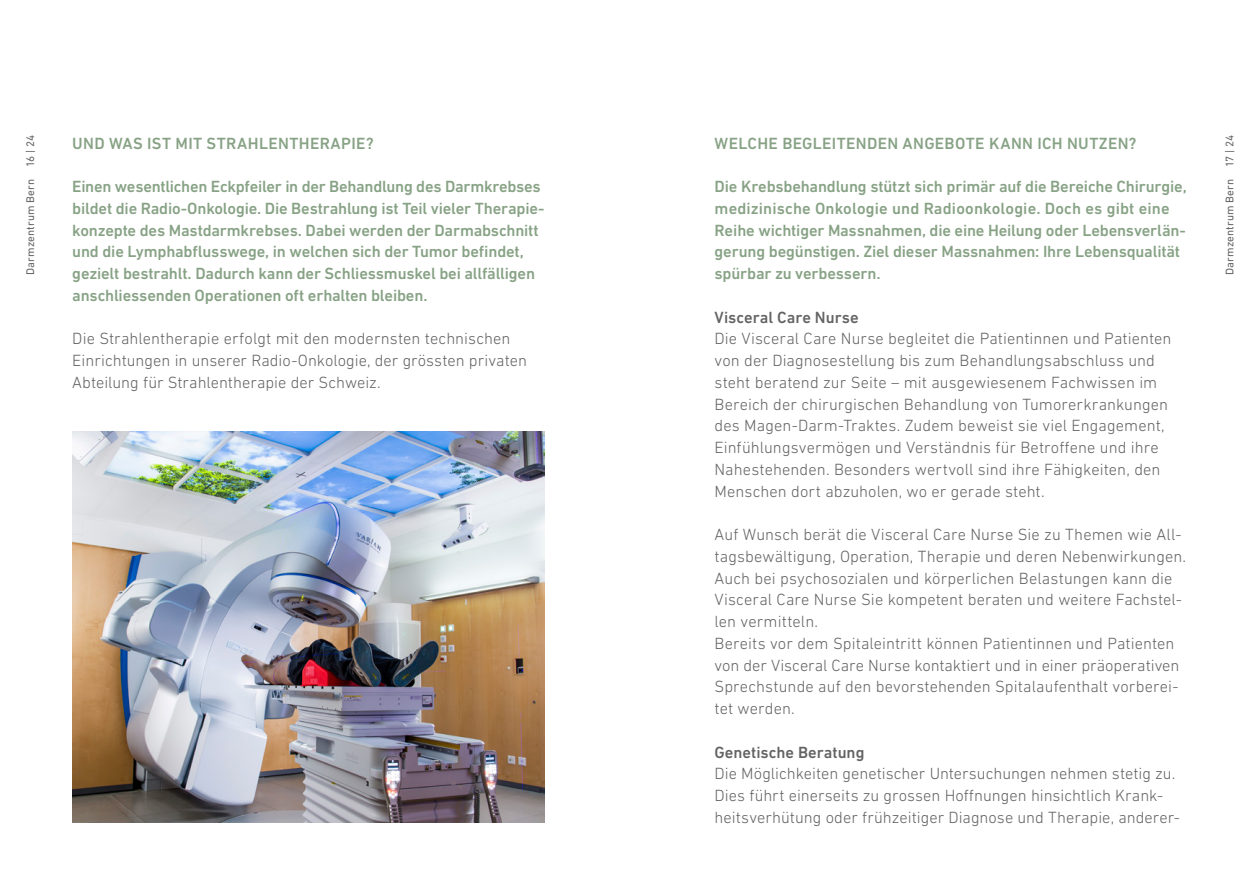
<style>
.page{position:relative;width:1259px;height:893px;background:#fff}
.page>*{position:absolute;margin:0;border:0;box-sizing:border-box;transform-origin:0 0}
.NEXT_Grundtext_11{font:300 16.5px/21.8px "DIN Next LT Pro";letter-spacing:.005em;color:#646363}
.NEXT_Lead_11{font:500 16.5px/21.8px "DIN Next LT Pro";letter-spacing:-.01em;color:#87a285}
.NEXT_Titel_Inhalt_11{font:500 16.5px "DIN Next LT Pro";letter-spacing:.02em;color:#87a285}
.NEXT_Untertitel_11{font:500 16.5px "DIN Next LT Pro";color:#646363}
.t1{font:11.25px "DIN Next LT Pro";letter-spacing:.01em;color:#646363}
</style>
<div class="page">
<img style="left:72px;top:431px;width:472px;height:392px">
<p class="t1" style="left:24px;top:275px;width:141px;rotate:-90deg">Darmzentrum Bern 16 | 24</p>
<p class="NEXT_Titel_Inhalt_11" style="left:72px;top:133px;width:303px">UND WAS IST MIT STRAHLENTHERAPIE?</p>
<p class="NEXT_Lead_11" style="left:72px;top:175px;width:474px">Einen wesentlichen Eckpfeiler in der Behandlung des Darmkrebses bildet die Radio-Onkologie. Die Bestrahlung ist Teil vieler Therapie&shy;konzepte des Mastdarmkrebses. Dabei werden der Darmabschnitt und die Lymphabflusswege, in welchen sich der Tumor befindet, gezielt bestrahlt. Dadurch kann der Schliessmuskel bei allfälligen anschliessenden Operationen oft erhalten bleiben.</p>
<p class="NEXT_Grundtext_11" style="left:72px;top:328px;width:456px">Die Strahlentherapie erfolgt mit den modernsten technischen<br>Einrichtungen in unserer Radio-Onkologie, der grössten privaten<br>Abteilung für Strahlentherapie der Schweiz.</p>
<p class="NEXT_Titel_Inhalt_11" style="left:714px;top:133px;width:423px">WELCHE BEGLEITENDEN ANGEBOTE KANN ICH NUTZEN?</p>
<p class="NEXT_Lead_11" style="left:714px;top:175px;width:474px">Die Krebsbehandlung stützt sich primär auf die Bereiche Chirurgie, medizinische Onkologie und Radioonkologie. Doch es gibt eine Reihe wichtiger Massnahmen, die eine Heilung oder Lebensverlän&shy;gerung begünstigen. Ziel dieser Massnahmen: Ihre Lebensqualität spürbar zu verbessern.</p>
<p class="NEXT_Untertitel_11" style="left:714px;top:307px;width:146px">Visceral Care Nurse</p>
<p class="NEXT_Grundtext_11" style="left:714px;top:328px;width:458px">Die Visceral Care Nurse begleitet die Patientinnen und Patienten von der Diagnosestellung bis zum Behandlungsabschluss und steht beratend zur Seite – mit ausgewiesenem Fachwissen im Bereich der chirurgischen Behandlung von Tumorerkrankungen des Magen-Darm-Traktes. Zudem beweist sie viel Engagement, Einfühlungsvermögen und Verständnis für Betroffene und ihre Nahestehenden. Besonders wertvoll sind ihre Fähigkeiten, den Menschen dort abzuholen, wo er gerade steht.</p>
<p class="NEXT_Grundtext_11" style="left:714px;top:523px;width:473px">Auf Wunsch berät die Visceral Care Nurse Sie zu Themen wie All&shy;tagsbewältigung, Operation, Therapie und deren Nebenwirkungen.<br>Auch bei psychosozialen und körperlichen Belastungen kann die Visceral Care Nurse Sie kompetent beraten und weitere Fachstel&shy;len vermitteln.</p>
<p class="NEXT_Grundtext_11" style="left:714px;top:632px;width:466px">Bereits vor dem Spitaleintritt können Patientinnen und Patienten von der Visceral Care Nurse kontaktiert und in einer präoperativen Sprechstunde auf den bevorstehenden Spitalaufenthalt vorberei&shy;tet werden.</p>
<p class="NEXT_Untertitel_11" style="left:714px;top:742px;width:151px">Genetische Beratung</p>
<p class="NEXT_Grundtext_11" style="left:714px;top:763px;width:467px">Die Möglichkeiten genetischer Untersuchungen nehmen stetig zu.<br>Dies führt einerseits zu grossen Hoffnungen hinsichtlich Krank&shy;heitsverhütung oder frühzeitiger Diagnose und Therapie, anderer-</p>
<p class="t1" style="left:1223px;top:275px;width:141px;rotate:-90deg">Darmzentrum Bern 17 | 24</p>
</div>
